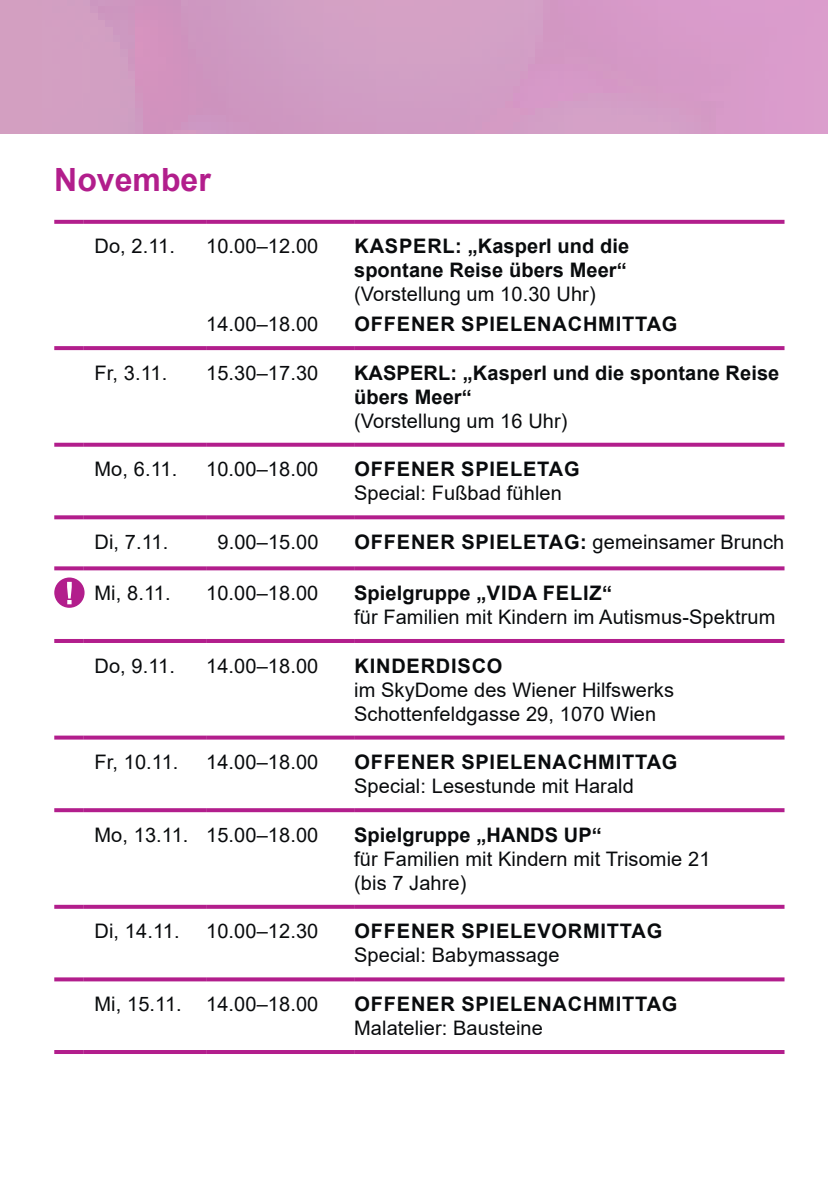
<style>
.page{position:relative;width:828px;height:1191px;background:#fff}
.page>*{position:absolute;margin:0;border:0;box-sizing:border-box;transform-origin:0 0}
.t1{font:700 32px "Arial";color:#b21e8c}
.t2{font:20px/24px "Arial";letter-spacing:.005em;color:#090b0d}
.t3{font:700 20px "Arial";letter-spacing:.04em;color:#090b0d}
.t4{font:700 20px/24px "Arial";letter-spacing:.005em;color:#090b0d}
.s1{font-weight:400}
</style>
<div class="page">
<div style="left:0;top:0;width:828px;height:133px;background:#d39cc5"></div>
<svg style="left:54px;top:220px;width:29px;height:4px"></svg>
<svg style="left:83px;top:220px;width:123px;height:4px"></svg>
<svg style="left:206px;top:220px;width:148px;height:4px"></svg>
<svg style="left:354px;top:220px;width:430px;height:4px;background:#b52790"></svg>
<svg style="left:54px;top:346px;width:29px;height:4px"></svg>
<svg style="left:83px;top:346px;width:123px;height:4px"></svg>
<svg style="left:206px;top:346px;width:148px;height:4px"></svg>
<svg style="left:354px;top:346px;width:430px;height:4px;background:#b4248f"></svg>
<svg style="left:54px;top:443px;width:29px;height:4px"></svg>
<svg style="left:83px;top:443px;width:123px;height:4px"></svg>
<svg style="left:206px;top:443px;width:148px;height:4px"></svg>
<svg style="left:354px;top:443px;width:430px;height:4px;background:#b72d93"></svg>
<svg style="left:54px;top:515px;width:29px;height:4px"></svg>
<svg style="left:83px;top:515px;width:123px;height:4px"></svg>
<svg style="left:206px;top:515px;width:148px;height:4px"></svg>
<svg style="left:354px;top:515px;width:430px;height:4px;background:#b83095"></svg>
<svg style="left:54px;top:566px;width:29px;height:4px"></svg>
<svg style="left:83px;top:566px;width:123px;height:4px"></svg>
<svg style="left:206px;top:566px;width:148px;height:4px"></svg>
<svg style="left:354px;top:566px;width:430px;height:4px;background:#b93296"></svg>
<hr style="left:54px;top:639px;width:29px;height:4px;background:#b21e8c">
<hr style="left:83px;top:639px;width:123px;height:4px;background:#b21e8c">
<hr style="left:206px;top:639px;width:148px;height:4px;background:#b21e8c">
<hr style="left:354px;top:639px;width:430px;height:4px;background:#b21e8c">
<svg style="left:54px;top:735px;width:29px;height:4px"></svg>
<svg style="left:83px;top:735px;width:123px;height:4px"></svg>
<svg style="left:206px;top:735px;width:148px;height:4px"></svg>
<svg style="left:354px;top:735px;width:430px;height:4px;background:#bd3f9d"></svg>
<svg style="left:54px;top:808px;width:29px;height:4px"></svg>
<svg style="left:83px;top:808px;width:123px;height:4px"></svg>
<svg style="left:206px;top:808px;width:148px;height:4px"></svg>
<svg style="left:354px;top:808px;width:430px;height:4px;background:#b52891"></svg>
<svg style="left:54px;top:904px;width:29px;height:4px"></svg>
<svg style="left:83px;top:904px;width:123px;height:4px"></svg>
<svg style="left:206px;top:904px;width:148px;height:4px"></svg>
<svg style="left:354px;top:904px;width:430px;height:4px;background:#c14ba3"></svg>
<svg style="left:54px;top:977px;width:29px;height:4px"></svg>
<svg style="left:83px;top:977px;width:123px;height:4px"></svg>
<svg style="left:206px;top:977px;width:148px;height:4px"></svg>
<svg style="left:354px;top:977px;width:430px;height:4px;background:#b93497"></svg>
<hr style="left:54px;top:1050px;width:29px;height:4px;background:#b21e8c">
<hr style="left:83px;top:1050px;width:123px;height:4px;background:#b21e8c">
<hr style="left:206px;top:1050px;width:148px;height:4px;background:#b21e8c">
<hr style="left:354px;top:1050px;width:430px;height:4px;background:#b21e8c">
<div style="left:54px;top:577px;width:31px;height:31px;background:#b21e8c;border-radius:50%"></div>
<svg style="left:67px;top:582px;width:5px;height:22px"></svg>
<h1 class="t1" style="left:54px;top:157px;width:158px">November</h1>
<p class="t2" style="left:94px;top:234px;width:82px">Do, 2.11.</p>
<p class="t2" style="left:206px;top:234px;width:114px">10.00–12.00</p>
<p class="t2" style="left:206px;top:312px;width:114px">14.00–18.00</p>
<p class="t4" style="left:354px;top:235px;width:277px">KASPERL: „Kasperl und die spontane Reise übers Meer“</p>
<p class="t2" style="left:354px;top:282px;width:243px">(Vorstellung um 10.30 Uhr)</p>
<p class="t3" style="left:354px;top:310px;width:324px">OFFENER SPIELENACHMITTAG</p>
<p class="t2" style="left:94px;top:360px;width:74px">Fr, 3.11.</p>
<p class="t2" style="left:206px;top:360px;width:114px">15.30–17.30</p>
<p class="t4" style="left:354px;top:361px;width:427px">KASPERL: „Kasperl und die spontane Reise übers Meer“</p>
<p class="t2" style="left:354px;top:408px;width:215px">(Vorstellung um 16 Uhr)</p>
<p class="t2" style="left:94px;top:457px;width:84px">Mo, 6.11.</p>
<p class="t2" style="left:206px;top:457px;width:114px">10.00–18.00</p>
<p class="t3" style="left:354px;top:455px;width:227px">OFFENER SPIELETAG</p>
<p class="t2" style="left:354px;top:481px;width:209px">Special: Fußbad fühlen</p>
<p class="t2" style="left:95px;top:530px;width:75px">Di, 7.11.</p>
<p class="t2" style="left:217px;top:530px;width:102px">9.00–15.00</p>
<p class="t3" style="left:354px;top:528px;width:431px">OFFENER SPIELETAG: <span class="s1">gemeinsamer Brunch</span></p>
<p class="t2" style="left:95px;top:581px;width:78px">Mi, 8.11.</p>
<p class="t2" style="left:206px;top:581px;width:114px">10.00–18.00</p>
<p class="t4" style="left:354px;top:581px;width:259px">Spielgruppe „VIDA FELIZ“</p>
<p class="t2" style="left:354px;top:605px;width:423px">für Familien mit Kindern im Autismus-Spektrum</p>
<p class="t2" style="left:95px;top:653px;width:82px">Do, 9.11.</p>
<p class="t2" style="left:206px;top:653px;width:114px">14.00–18.00</p>
<p class="t3" style="left:354px;top:651px;width:149px">KINDERDISCO</p>
<p class="t2" style="left:354px;top:677px;width:321px">im SkyDome des Wiener Hilfswerks<br>Schottenfeldgasse 29, 1070 Wien</p>
<p class="t2" style="left:95px;top:750px;width:85px">Fr, 10.11.</p>
<p class="t2" style="left:206px;top:750px;width:114px">14.00–18.00</p>
<p class="t3" style="left:354px;top:748px;width:324px">OFFENER SPIELENACHMITTAG</p>
<p class="t2" style="left:354px;top:774px;width:281px">Special: Lesestunde mit Harald</p>
<p class="t2" style="left:95px;top:822px;width:225px">Mo, 13.11. 15.00–18.00</p>
<p class="t4" style="left:354px;top:823px;width:249px">Spielgruppe „HANDS UP“</p>
<p class="t2" style="left:354px;top:846px;width:358px">für Familien mit Kindern mit Trisomie 21 (bis 7 Jahre)</p>
<p class="t2" style="left:95px;top:919px;width:87px">Di, 14.11.</p>
<p class="t2" style="left:206px;top:919px;width:114px">10.00–12.30</p>
<p class="t3" style="left:354px;top:917px;width:309px">OFFENER SPIELEVORMITTAG</p>
<p class="t2" style="left:354px;top:943px;width:207px">Special: Babymassage</p>
<p class="t2" style="left:95px;top:991px;width:225px">Mi, 15.11. 14.00–18.00</p>
<p class="t3" style="left:354px;top:990px;width:324px">OFFENER SPIELENACHMITTAG</p>
<p class="t2" style="left:354px;top:1015px;width:190px">Malatelier: Bausteine</p>
</div>
